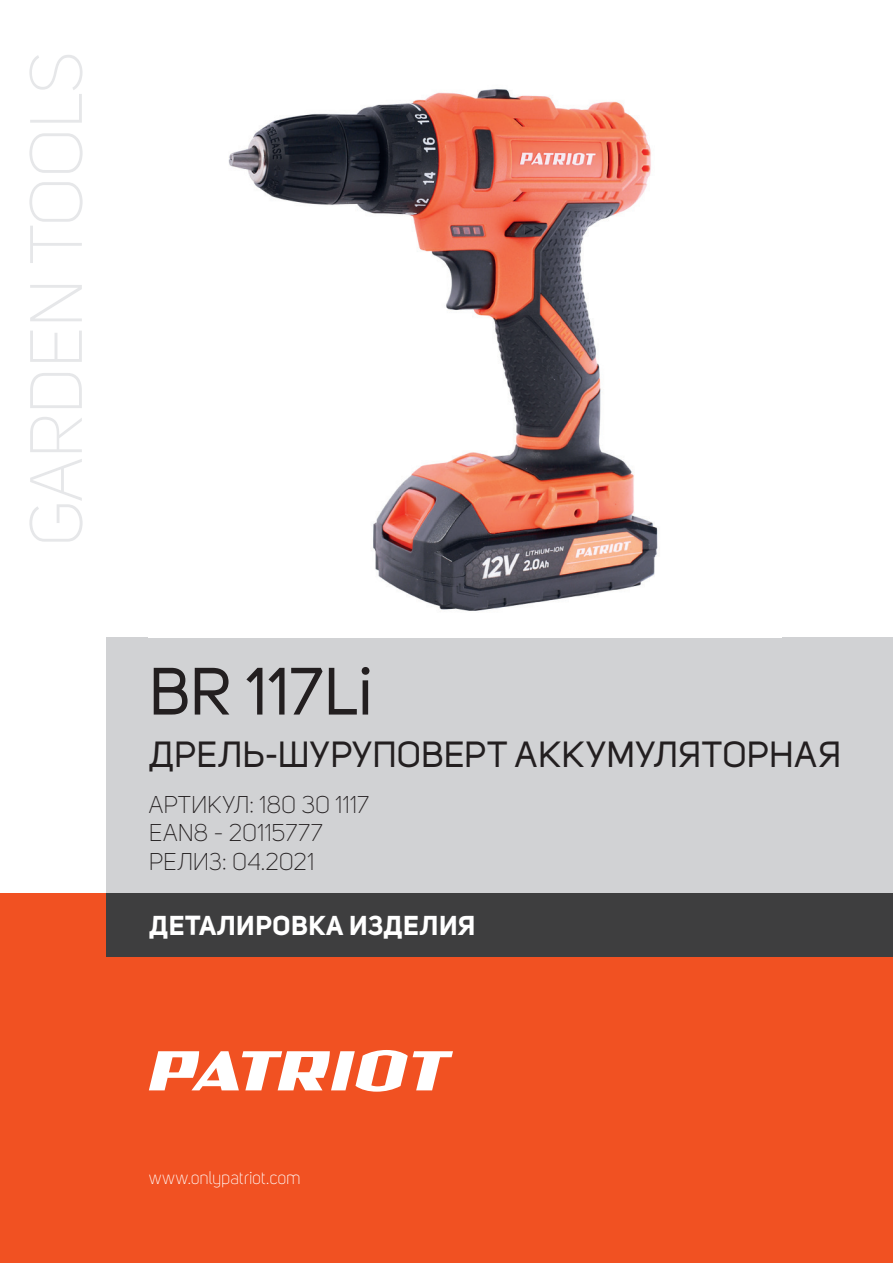
<style>
.page{position:relative;width:893px;height:1263px;background:#fff}
.page>*{position:absolute;margin:0;border:0;box-sizing:border-box;transform-origin:0 0}
.t1{font:300 73.05px "Uni Sans";letter-spacing:-.01em;color:#e6e7e9}
.t2{font:66px "Uni Sans";letter-spacing:.01em;color:#231f20}
.t3{font:36px "Uni Sans";letter-spacing:.015em;color:#231f20}
.t4{font:700 27px "Uni Sans";letter-spacing:.02em;color:#fff}
.t5{font:300 24px/28.8px "Uni Sans";color:#231f20}
.t6{font:300 18px "Uni Sans";letter-spacing:-.015em;color:#fff}
</style>
<div class="page">
<div style="left:0;top:893px;width:893px;height:370px;background:#f15122"></div>
<div style="left:106px;top:893px;width:787px;height:64px;background:#3e3e3f"></div>
<div style="left:106px;top:638px;width:787px;height:255px;background:#d1d2d4"></div>
<svg style="left:149px;top:1050px;width:304px;height:42px"></svg>
<img style="left:228px;top:89px;width:430px;height:522px">
<h1 class="t1" style="left:15px;top:547px;width:497px;rotate:-90deg">GARDEN TOOLS</h1>
<h2 class="t2" style="left:149px;top:653px;width:225px">BR 117Li</h2>
<h3 class="t3" style="left:149px;top:734px;width:693px">ДРЕЛЬ-ШУРУПОВЕРТ АККУМУЛЯТОРНАЯ</h3>
<p class="t5" style="left:149px;top:790px;width:222px">АРТИКУЛ: 180 30 1117<br>EAN8 - 20115777<br>РЕЛИЗ: 04.2021</p>
<p class="t4" style="left:149px;top:909px;width:328px">ДЕТАЛИРОВКА ИЗДЕЛИЯ</p>
<p class="t6" style="left:149px;top:1167px;width:154px">www.onlypatriot.com</p>
</div>
